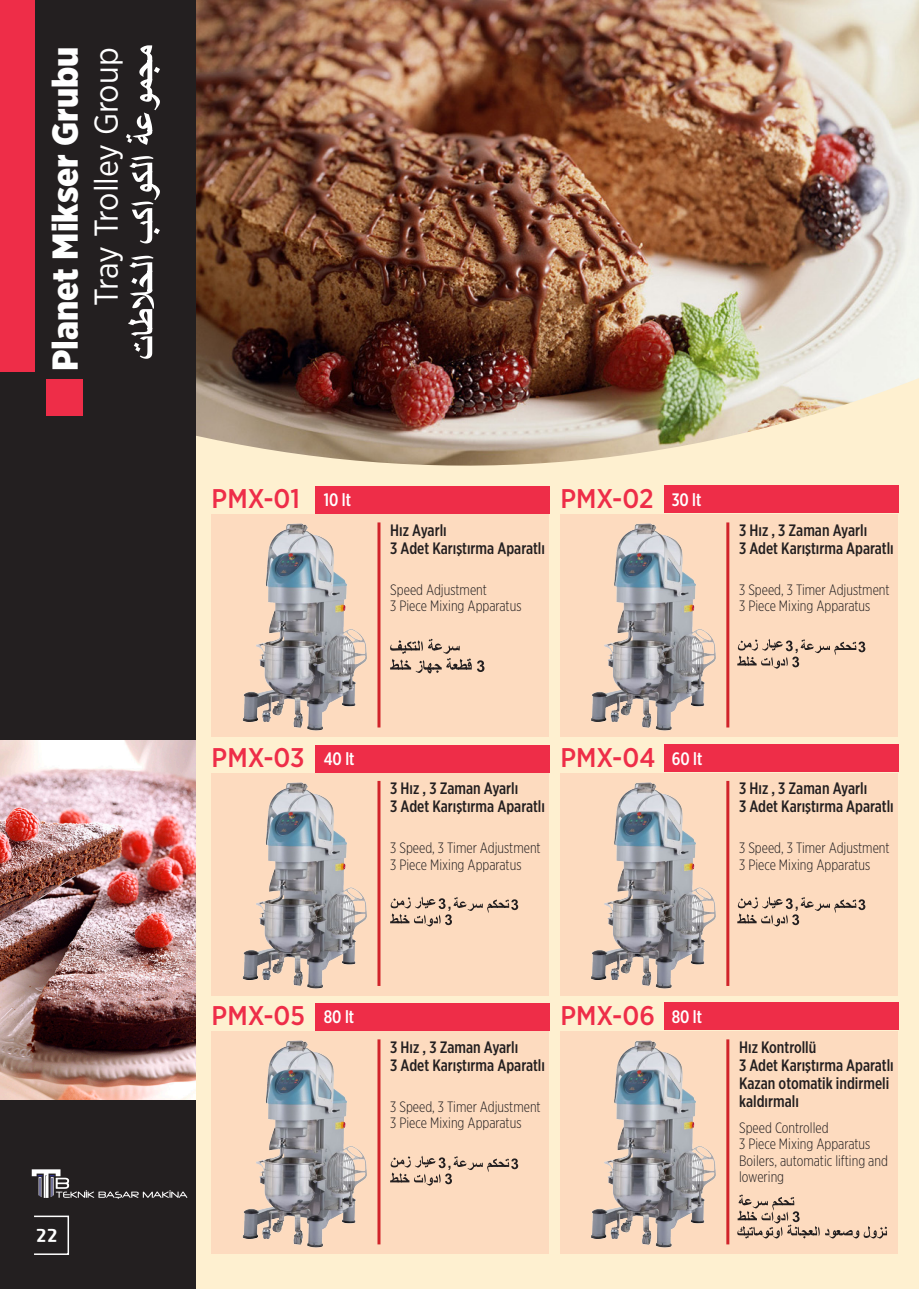
<style>
.page{position:relative;width:919px;height:1289px;background:#fff}
.page>*{position:absolute;margin:0;border:0;box-sizing:border-box;transform-origin:0 0}
.t1{font:900 36px "Gotham Narrow";color:#fff}
.t2{font:33px "Gotham Narrow";letter-spacing:-.02em;color:#fff}
.t3{font:500 27px "Gotham Narrow";color:#ee2d48}
.t4{font:600 24px "Clio";color:#fff}
.t5{font:500 18px "Gotham X Narrow";color:#fff}
.t6{font:500 16.5px "Gotham X Narrow";color:#231f20}
.t7{font:300 15px/16.5px "Gotham X Narrow";color:#231f20}
</style>
<div class="page">
<div style="left:0;top:0;width:918px;height:1288px;background:#fef0d0"></div>
<img style="left:196px;top:0;width:722px;height:466px">
<div style="left:211px;top:514px;width:338px;height:223px;background:#fddbbf"></div>
<div style="left:560px;top:514px;width:338px;height:223px;background:#fddbbf"></div>
<img style="left:242px;top:523px;width:125px;height:208px">
<img style="left:591px;top:523px;width:125px;height:208px">
<hr style="left:377px;top:522px;width:3px;height:205px;background:#d1232a">
<hr style="left:726px;top:522px;width:3px;height:205px;background:#d1232a">
<div style="left:315px;top:487px;width:234px;height:27px;background:#ee2d48"></div>
<div style="left:664px;top:486px;width:234px;height:27px;background:#ee2d48"></div>
<div style="left:211px;top:772px;width:338px;height:223px;background:#fddbbf"></div>
<div style="left:560px;top:772px;width:338px;height:223px;background:#fddbbf"></div>
<img style="left:211px;top:772px;width:166px;height:217px">
<img style="left:560px;top:772px;width:166px;height:217px">
<hr style="left:377px;top:781px;width:3px;height:204px;background:#d1232a">
<hr style="left:726px;top:781px;width:3px;height:204px;background:#d1232a">
<div style="left:315px;top:745px;width:234px;height:27px;background:#ee2d48"></div>
<div style="left:664px;top:744px;width:234px;height:27px;background:#ee2d48"></div>
<div style="left:211px;top:1031px;width:338px;height:222px;background:#fddbbf"></div>
<div style="left:560px;top:1031px;width:338px;height:222px;background:#fddbbf"></div>
<img style="left:242px;top:1040px;width:125px;height:208px">
<img style="left:591px;top:1040px;width:125px;height:208px">
<hr style="left:377px;top:1039px;width:3px;height:205px;background:#d1232a">
<hr style="left:726px;top:1039px;width:3px;height:205px;background:#d1232a">
<div style="left:315px;top:1003px;width:234px;height:28px;background:#ee2d48"></div>
<div style="left:664px;top:1002px;width:234px;height:28px;background:#ee2d48"></div>
<div style="left:0;top:0;width:196px;height:1288px;background:#231f20"></div>
<div style="left:0;top:0;width:34px;height:371px;background:#ee2d48"></div>
<img style="left:0;top:740px;width:196px;height:359px">
<div style="left:47px;top:379px;width:36px;height:36px;background:#ee2d48"></div>
<svg style="left:32px;top:1169px;width:155px;height:29px"></svg>
<div style="left:33px;top:1215px;width:36px;height:39px;border:2px solid #fff"></div>
<svg style="left:390px;top:638px;width:81px;height:35px"></svg>
<svg style="left:477px;top:660px;width:7px;height:12px"></svg>
<svg style="left:390px;top:896px;width:128px;height:30px"></svg>
<svg style="left:737px;top:896px;width:128px;height:30px"></svg>
<svg style="left:737px;top:639px;width:128px;height:29px"></svg>
<svg style="left:390px;top:1155px;width:128px;height:30px"></svg>
<svg style="left:737px;top:1194px;width:150px;height:44px"></svg>
<svg style="left:126px;top:45px;width:34px;height:314px"></svg>
<p class="t1" style="left:41px;top:371px;width:326px;rotate:-90deg">Planet Mikser Grubu</p>
<p class="t2" style="left:86px;top:305px;width:259px;rotate:-90deg">Tray Trolley Group</p>
<p class="t4" style="left:36px;top:1219px;width:23px">22</p>
<p class="t3" style="left:211px;top:482px;width:90px">PMX-01</p>
<p class="t3" style="left:560px;top:482px;width:95px">PMX-02</p>
<p class="t6" style="left:390px;top:520px;width:58px">Hız Ayarlı</p>
<p class="t6" style="left:390px;top:538px;width:156px">3 Adet Karıştırma Aparatlı</p>
<p class="t5" style="left:324px;top:489px;width:29px">10 lt</p>
<p class="t5" style="left:671px;top:489px;width:31px">30 lt</p>
<p class="t7" style="left:390px;top:581px;width:98px">Speed Adjustment</p>
<p class="t7" style="left:390px;top:597px;width:133px">3 Piece Mixing Apparatus</p>
<p class="t6" style="left:739px;top:520px;width:130px">3 Hız , 3 Zaman Ayarlı</p>
<p class="t6" style="left:739px;top:538px;width:156px">3 Adet Karıştırma Aparatlı</p>
<p class="t7" style="left:739px;top:581px;width:152px">3 Speed, 3 Timer Adjustment</p>
<p class="t7" style="left:739px;top:597px;width:133px">3 Piece Mixing Apparatus</p>
<p class="t3" style="left:211px;top:740px;width:95px">PMX-03</p>
<p class="t3" style="left:560px;top:740px;width:96px">PMX-04</p>
<p class="t6" style="left:390px;top:778px;width:130px">3 Hız , 3 Zaman Ayarlı</p>
<p class="t6" style="left:390px;top:796px;width:156px">3 Adet Karıştırma Aparatlı</p>
<p class="t5" style="left:324px;top:747px;width:32px">40 lt</p>
<p class="t5" style="left:671px;top:747px;width:32px">60 lt</p>
<p class="t7" style="left:390px;top:839px;width:152px">3 Speed, 3 Timer Adjustment</p>
<p class="t7" style="left:390px;top:856px;width:133px">3 Piece Mixing Apparatus</p>
<p class="t6" style="left:739px;top:778px;width:130px">3 Hız , 3 Zaman Ayarlı</p>
<p class="t6" style="left:739px;top:796px;width:156px">3 Adet Karıştırma Aparatlı</p>
<p class="t7" style="left:739px;top:839px;width:152px">3 Speed, 3 Timer Adjustment</p>
<p class="t7" style="left:739px;top:856px;width:133px">3 Piece Mixing Apparatus</p>
<p class="t3" style="left:211px;top:998px;width:95px">PMX-05</p>
<p class="t3" style="left:560px;top:998px;width:96px">PMX-06</p>
<p class="t6" style="left:390px;top:1036px;width:130px">3 Hız , 3 Zaman Ayarlı</p>
<p class="t6" style="left:390px;top:1054px;width:156px">3 Adet Karıştırma Aparatlı</p>
<p class="t5" style="left:324px;top:1006px;width:32px">80 lt</p>
<p class="t5" style="left:671px;top:1006px;width:32px">80 lt</p>
<p class="t6" style="left:739px;top:1036px;width:79px">Hız Kontrollü</p>
<p class="t6" style="left:739px;top:1054px;width:156px">3 Adet Karıştırma Aparatlı</p>
<p class="t6" style="left:739px;top:1072px;width:152px">Kazan otomatik indirmeli</p>
<p class="t6" style="left:739px;top:1090px;width:61px">kaldırmalı</p>
<p class="t7" style="left:390px;top:1097px;width:152px">3 Speed, 3 Timer Adjustment</p>
<p class="t7" style="left:390px;top:1114px;width:133px">3 Piece Mixing Apparatus</p>
<p class="t7" style="left:739px;top:1118px;width:91px">Speed Controlled</p>
<p class="t7" style="left:739px;top:1135px;width:133px">3 Piece Mixing Apparatus</p>
<p class="t7" style="left:739px;top:1151px;width:150px">Boilers, automatic lifting and lowering</p>
</div>
